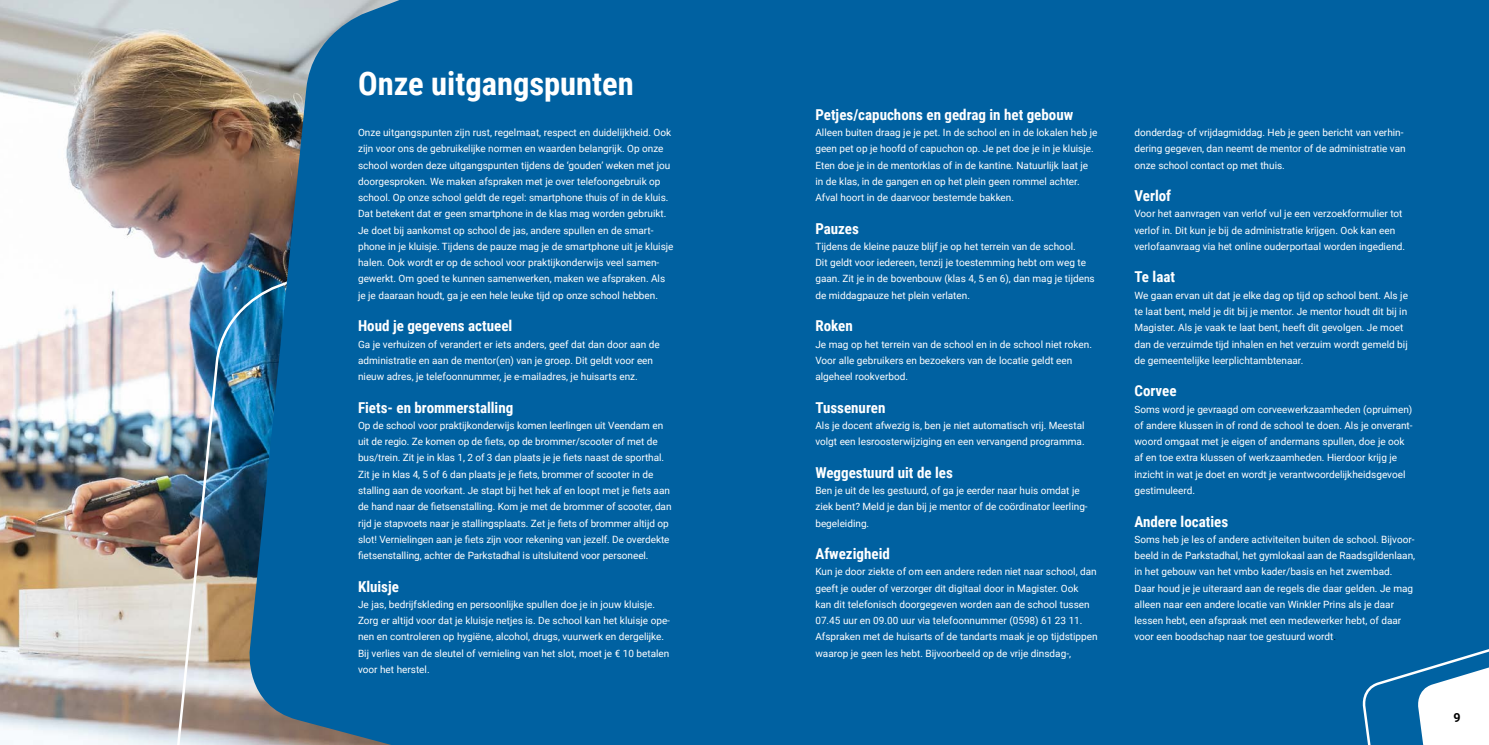
<style>
.page{position:relative;width:1489px;height:745px;background:#fff}
.page>*{position:absolute;margin:0;border:0;box-sizing:border-box;transform-origin:0 0}
.t1{font:700 32.5px "Roboto Condensed";color:#fff}
.t2{font:700 15px "Roboto Condensed";color:#fff}
.t3{font:700 12.5px "Roboto";color:#000}
.t4{font:10px/16.2px "Roboto";color:#fff}
.s1{color:#000}
</style>
<div class="page">
<img style="left:0;top:0;width:244px;height:744px">
<img style="left:155px;top:94px;width:89px;height:650px">
<div style="left:244px;top:0;width:617px;height:744px;background:#0061a1"></div>
<div style="left:861px;top:0;width:627px;height:744px;background:#0061a1"></div>
<svg style="left:1362px;top:649px;width:126px;height:95px"></svg>
<h1 class="t1" style="left:358px;top:61px;width:277px">Onze uitgangspunten</h1>
<p class="t4" style="left:358px;top:124px;width:317px">Onze uitgangspunten zijn rust, regelmaat, respect en duidelijkheid. Ook zijn voor ons de gebruikelijke normen en waarden belangrijk. Op onze school worden deze uitgangspunten tijdens de ‘gouden’ weken met jou doorgesproken. We maken afspraken met je over telefoongebruik op school. Op onze school geldt de regel: smartphone thuis of in de kluis.<br>Dat betekent dat er geen smartphone in de klas mag worden gebruikt.<br>Je doet bij aankomst op school de jas, andere spullen en de smart&shy;phone in je kluisje. Tijdens de pauze mag je de smartphone uit je kluisje halen. Ook wordt er op de school voor praktijkonderwijs veel samen&shy;gewerkt. Om goed te kunnen samenwerken, maken we afspraken. Als je je daaraan houdt, ga je een hele leuke tijd op onze school hebben.</p>
<h2 class="t2" style="left:358px;top:315px;width:156px">Houd je gegevens actueel</h2>
<p class="t4" style="left:358px;top:335px;width:303px">Ga je verhuizen of verandert er iets anders, geef dat dan door aan de administratie en aan de mentor(en) van je groep. Dit geldt voor een nieuw adres, je telefoonnummer, je e-mailadres, je huisarts enz.</p>
<h2 class="t2" style="left:358px;top:396px;width:157px">Fiets- en brommerstalling</h2>
<p class="t4" style="left:358px;top:416px;width:315px">Op de school voor praktijkonderwijs komen leerlingen uit Veendam en uit de regio. Ze komen op de fiets, op de brommer/scooter of met de bus/trein. Zit je in klas 1, 2 of 3 dan plaats je je fiets naast de sporthal.<br>Zit je in klas 4, 5 of 6 dan plaats je je fiets, brommer of scooter in de stalling aan de voorkant. Je stapt bij het hek af en loopt met je fiets aan de hand naar de fietsenstalling. Kom je met de brommer of scooter, dan rijd je stapvoets naar je stallingsplaats. Zet je fiets of brommer altijd op slot! Vernielingen aan je fiets zijn voor rekening van jezelf. De overdekte fietsenstalling, achter de Parkstadhal is uitsluitend voor personeel.</p>
<h2 class="t2" style="left:358px;top:575px;width:42px">Kluisje</h2>
<p class="t4" style="left:358px;top:595px;width:313px">Je jas, bedrijfskleding en persoonlijke spullen doe je in jouw kluisje.<br>Zorg er altijd voor dat je kluisje netjes is. De school kan het kluisje ope&shy;nen en controleren op hygiëne, alcohol, drugs, vuurwerk en dergelijke.<br>Bij verlies van de sleutel of vernieling van het slot, moet je € 10 betalen voor het herstel.</p>
<h2 class="t2" style="left:815px;top:104px;width:259px">Petjes/capuchons en gedrag in het gebouw</h2>
<p class="t4" style="left:815px;top:124px;width:283px">Alleen buiten draag je je pet. In de school en in de lokalen heb je geen pet op je hoofd of capuchon op. Je pet doe je in je kluisje.<br>Eten doe je in de mentorklas of in de kantine. Natuurlijk laat je in de klas, in de gangen en op het plein geen rommel achter.<br>Afval hoort in de daarvoor bestemde bakken.</p>
<h2 class="t2" style="left:815px;top:218px;width:45px">Pauzes</h2>
<p class="t4" style="left:815px;top:238px;width:281px">Tijdens de kleine pauze blijf je op het terrein van de school.<br>Dit geldt voor iedereen, tenzij je toestemming hebt om weg te gaan. Zit je in de bovenbouw (klas 4, 5 en 6), dan mag je tijdens de middagpauze het plein verlaten.</p>
<h2 class="t2" style="left:815px;top:315px;width:39px">Roken</h2>
<p class="t4" style="left:815px;top:335px;width:278px">Je mag op het terrein van de school en in de school niet roken.<br>Voor alle gebruikers en bezoekers van de locatie geldt een algeheel rookverbod.</p>
<h2 class="t2" style="left:815px;top:396px;width:72px">Tussenuren</h2>
<p class="t4" style="left:815px;top:416px;width:271px">Als je docent afwezig is, ben je niet automatisch vrij. Meestal volgt een lesroosterwijziging en een vervangend programma.</p>
<h2 class="t2" style="left:815px;top:461px;width:139px">Weggestuurd uit de les</h2>
<p class="t4" style="left:815px;top:481px;width:274px">Ben je uit de les gestuurd, of ga je eerder naar huis omdat je ziek bent? Meld je dan bij je mentor of de coördinator leerling&shy;begeleiding.</p>
<h2 class="t2" style="left:815px;top:543px;width:76px">Afwezigheid</h2>
<p class="t4" style="left:815px;top:563px;width:284px">Kun je door ziekte of om een andere reden niet naar school, dan geeft je ouder of verzorger dit digitaal door in Magister. Ook<br>kan dit telefonisch doorgegeven worden aan de school tussen 07.45 uur en 09.00 uur via telefoonnummer (0598) 61 23 11.<br>Afspraken met de huisarts of de tandarts maak je op tijdstippen waarop je geen les hebt. Bijvoorbeeld op de vrije dinsdag-,</p>
<p class="t4" style="left:1134px;top:124px;width:273px">donderdag- of vrijdagmiddag. Heb je geen bericht van verhin&shy;dering gegeven, dan neemt de mentor of de administratie van onze school contact op met thuis.</p>
<h2 class="t2" style="left:1134px;top:185px;width:38px">Verlof</h2>
<p class="t4" style="left:1134px;top:205px;width:272px">Voor het aanvragen van verlof vul je een verzoekformulier tot verlof in. Dit kun je bij de administratie krijgen. Ook kan een verlofaanvraag via het online ouderportaal worden ingediend.</p>
<h2 class="t2" style="left:1134px;top:266px;width:42px">Te laat</h2>
<p class="t4" style="left:1134px;top:286px;width:275px">We gaan ervan uit dat je elke dag op tijd op school bent. Als je te laat bent, meld je dit bij je mentor. Je mentor houdt dit bij in Magister. Als je vaak te laat bent, heeft dit gevolgen. Je moet dan de verzuimde tijd inhalen en het verzuim wordt gemeld bij de gemeentelijke leerplichtambtenaar.</p>
<h2 class="t2" style="left:1134px;top:380px;width:44px">Corvee</h2>
<p class="t4" style="left:1134px;top:400px;width:280px">Soms word je gevraagd om corveewerkzaamheden (opruimen) of andere klussen in of rond de school te doen. Als je onverant&shy;woord omgaat met je eigen of andermans spullen, doe je ook af en toe extra klussen of werkzaamheden. Hierdoor krijg je inzicht in wat je doet en wordt je verantwoordelijkheidsgevoel gestimuleerd.</p>
<h2 class="t2" style="left:1134px;top:510px;width:95px">Andere locaties</h2>
<p class="t4" style="left:1134px;top:530px;width:282px">Soms heb je les of andere activiteiten buiten de school. Bijvoor&shy;beeld in de Parkstadhal, het gymlokaal aan de Raadsgildenlaan, in het gebouw van het vmbo kader/basis en het zwembad.<br>Daar houd je je uiteraard aan de regels die daar gelden. Je mag alleen naar een andere locatie van Winkler Prins als je daar lessen hebt, een afspraak met een medewerker hebt, of daar voor een boodschap naar toe gestuurd wordt<span class="s1">.</span></p>
<p class="t3" style="left:1453px;top:708px;width:9px">9</p>
</div>
